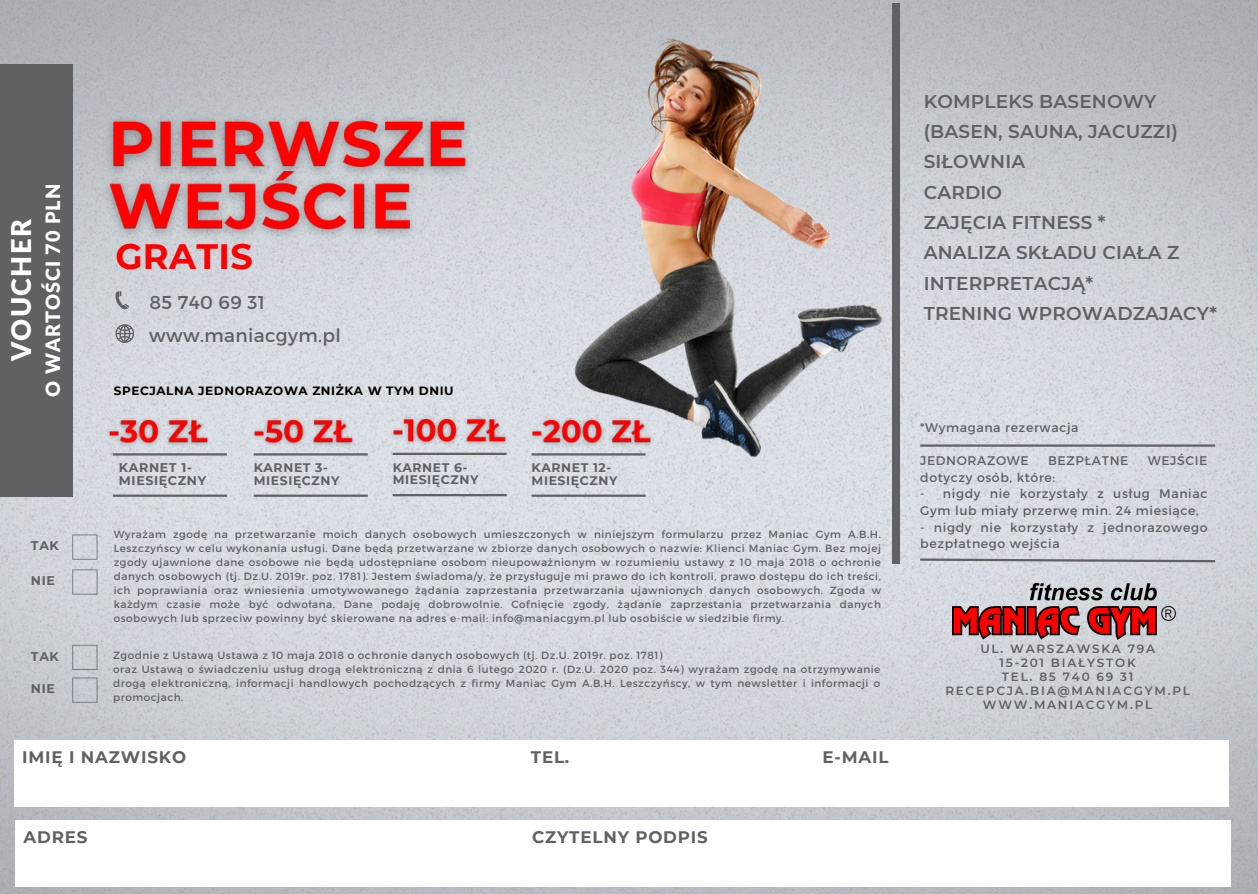
<style>
.page{position:relative;width:1258px;height:894px;background:#fff}
.page>*{position:absolute;margin:0;border:0;box-sizing:border-box;transform-origin:0 0}
.t1{font:700 35.1px "Montserrat";letter-spacing:.01em;color:#fe0000}
.t2{font:900 27px "Lato";letter-spacing:.05em;color:#fff}
.t3{font:900 19.8px "Lato";letter-spacing:.05em;color:#fff}
.t4{font:600 18.6px/30.3px "Montserrat";letter-spacing:.01em;color:#5f6164}
.t5{font:18.6px "Montserrat";letter-spacing:.02em;color:#5f6164}
.t6{font:700 16.8px "Montserrat";letter-spacing:.05em;color:#5f6164}
.t7{font:12.6px/16.8px "Montserrat";letter-spacing:.05em;color:#5f6164}
.t8{font:700 12.6px/12.6px "Montserrat";letter-spacing:.05em;color:#5f6164}
.t9{font:700 12.3px/12.3px "Montserrat";letter-spacing:.05em;color:#5f6164}
.t10{font:600 12px "Montserrat";letter-spacing:.145em;color:#5f6164}
.t11{font:700 12px "Montserrat";letter-spacing:.05em;color:#000}
.t12{font:10.5px/13.8px "Montserrat";letter-spacing:.05em;color:#5f6164;text-align:justify}
</style>
<div class="page">
<img style="left:0;top:0;width:1258px;height:893px">
<svg style="left:115px;top:291px;width:14px;height:18px"></svg>
<svg style="left:115px;top:324px;width:18px;height:18px"></svg>
<hr style="left:113px;top:494px;width:114px;height:2px;background:#5f6164">
<hr style="left:113px;top:453px;width:114px;height:2px;background:#5f6164">
<div style="left:0;top:65px;width:72px;height:431px;background:#5f6164"></div>
<img style="left:561px;top:21px;width:331px;height:455px">
<hr style="left:254px;top:494px;width:114px;height:2px;background:#5f6164">
<hr style="left:254px;top:453px;width:114px;height:2px;background:#5f6164">
<hr style="left:531px;top:494px;width:115px;height:2px;background:#5f6164">
<hr style="left:531px;top:453px;width:114px;height:2px;background:#5f6164">
<img style="left:953px;top:583px;width:222px;height:56px">
<div style="left:892px;top:3px;width:7px;height:560px;background:#5f6164"></div>
<svg style="left:918px;top:557px;width:299px;height:6px;background:#a8acb1"></svg>
<hr style="left:920px;top:444px;width:295px;height:2px;background:#5f6164">
<div style="left:14px;top:740px;width:706px;height:66px;background:#fff"></div>
<div style="left:15px;top:820px;width:706px;height:66px;background:#fff"></div>
<div style="left:523px;top:740px;width:706px;height:66px;background:#fff"></div>
<div style="left:524px;top:820px;width:706px;height:66px;background:#fff"></div>
<svg style="left:72px;top:534px;width:25px;height:25px"></svg>
<img style="left:246px;top:412px;width:115px;height:41px">
<img style="left:524px;top:412px;width:136px;height:41px">
<img style="left:102px;top:413px;width:113px;height:41px">
<img style="left:94px;top:107px;width:387px;height:141px">
<svg style="left:72px;top:569px;width:25px;height:25px"></svg>
<svg style="left:72px;top:644px;width:25px;height:25px"></svg>
<svg style="left:72px;top:677px;width:25px;height:25px"></svg>
<hr style="left:393px;top:494px;width:114px;height:2px;background:#5f6164">
<hr style="left:393px;top:452px;width:114px;height:3px;background:#5f6164">
<img style="left:385px;top:411px;width:130px;height:41px">
<h5 class="t2" style="left:4px;top:361px;width:144px;rotate:-90deg">VOUCHER</h5>
<h5 class="t3" style="left:41px;top:396px;width:214px;rotate:-90deg">O WARTOŚCI 70 PLN</h5>
<p class="t8" style="left:31px;top:539px;width:29px">TAK</p>
<p class="t8" style="left:31px;top:574px;width:25px">NIE</p>
<p class="t8" style="left:31px;top:649px;width:29px">TAK</p>
<p class="t8" style="left:31px;top:682px;width:25px">NIE</p>
<p class="t1" style="left:115px;top:235px;width:139px">GRATIS</p>
<h2 class="t5" style="left:150px;top:290px;width:117px">85 740 69 31</h2>
<h5 class="t5" style="left:149px;top:323px;width:193px">www.maniacgym.pl</h5>
<p class="t11" style="left:114px;top:383px;width:341px">SPECJALNA JEDNORAZOWA ZNIŻKA W TYM DNIU</p>
<p class="t8" style="left:119px;top:461px;width:89px">KARNET 1-<br>MIESIĘCZNY</p>
<p class="t9" style="left:254px;top:461px;width:87px">KARNET 3-<br>MIESIĘCZNY</p>
<h6 class="t9" style="left:393px;top:461px;width:87px">KARNET 6-<br>MIESIĘCZNY</h6>
<p class="t9" style="left:531px;top:461px;width:87px">KARNET 12-<br>MIESIĘCZNY</p>
<p class="t12" style="left:114px;top:527px;width:769px">Wyrażam zgodę na przetwarzanie moich danych osobowych umieszczonych w niniejszym formularzu przez Maniac Gym A.B.H.<br>Leszczyńscy w celu wykonania usługi. Dane będą przetwarzane w zbiorze danych osobowych o nazwie: Klienci Maniac Gym. Bez mojej zgody ujawnione dane osobowe nie będą udostępniane osobom nieupoważnionym w rozumieniu ustawy z 10 maja 2018 o ochronie danych osobowych (tj. Dz.U. 2019r. poz. 1781). Jestem świadoma/y, że przysługuje mi prawo do ich kontroli, prawo dostępu do ich treści, ich poprawiania oraz wniesienia umotywowanego żądania zaprzestania przetwarzania ujawnionych danych osobowych. Zgoda w każdym czasie może być odwołana. Dane podaję dobrowolnie. Cofnięcie zgody, żądanie zaprzestania przetwarzania danych osobowych lub sprzeciw powinny być skierowane na adres e-mail: info@maniacgym.pl lub osobiście w siedzibie firmy.</p>
<p class="t12" style="left:113px;top:648px;width:551px">Zgodnie z Ustawą Ustawa z 10 maja 2018 o ochronie danych osobowych (tj. Dz.U. 2019r. poz. 1781)</p>
<p class="t12" style="left:113px;top:661px;width:769px">oraz Ustawą o świadczeniu usług drogą elektroniczną z dnia 6 lutego 2020 r. (Dz.U. 2020 poz. 344) wyrażam zgodę na otrzymywanie drogą elektroniczną, informacji handlowych pochodzących z firmy Maniac Gym A.B.H. Leszczyńscy, w tym newsletter i informacji o promocjach.</p>
<p class="t6" style="left:22px;top:746px;width:165px">IMIĘ I NAZWISKO</p>
<h4 class="t6" style="left:23px;top:826px;width:65px">ADRES</h4>
<p class="t6" style="left:531px;top:746px;width:40px">TEL.</p>
<p class="t6" style="left:822px;top:746px;width:68px">E-MAIL</p>
<p class="t6" style="left:532px;top:826px;width:177px">CZYTELNY PODPIS</p>
<p class="t4" style="left:924px;top:86px;width:295px">KOMPLEKS BASENOWY (BASEN, SAUNA, JACUZZI)<br>SIŁOWNIA<br>CARDIO<br>ZAJĘCIA FITNESS *<br>ANALIZA SKŁADU CIAŁA Z<br>INTERPRETACJĄ*<br>TRENING WPROWADZAJACY*</p>
<p class="t7" style="left:920px;top:418px;width:160px">*Wymagana rezerwacja</p>
<p class="t7" style="left:920px;top:451px;width:110px">JEDNORAZOWE</p>
<p class="t7" style="left:1048px;top:451px;width:82px">BEZPŁATNE</p>
<p class="t7" style="left:1148px;top:451px;width:61px">WEJŚCIE</p>
<p class="t7" style="left:920px;top:468px;width:136px">dotyczy osób, które:</p>
<p class="t7" style="left:920px;top:484px;width:289px">- nigdy nie korzystały z usług Maniac<br>Gym lub miały przerwę min. 24 miesiące,</p>
<p class="t7" style="left:920px;top:518px;width:289px">- nigdy nie korzystały z jednorazowego bezpłatnego wejścia</p>
<p class="t10" style="left:980px;top:640px;width:176px">UL. WARSZAWSKA 79A</p>
<p class="t10" style="left:999px;top:654px;width:138px">15-201 BIAŁYSTOK</p>
<p class="t10" style="left:1002px;top:668px;width:133px">TEL. 85 740 69 31</p>
<h6 class="t10" style="left:945px;top:682px;width:246px">RECEPCJA.BIA@MANIACGYM.PL</h6>
<h6 class="t10" style="left:983px;top:696px;width:171px">WWW.MANIACGYM.PL</h6>
</div>
